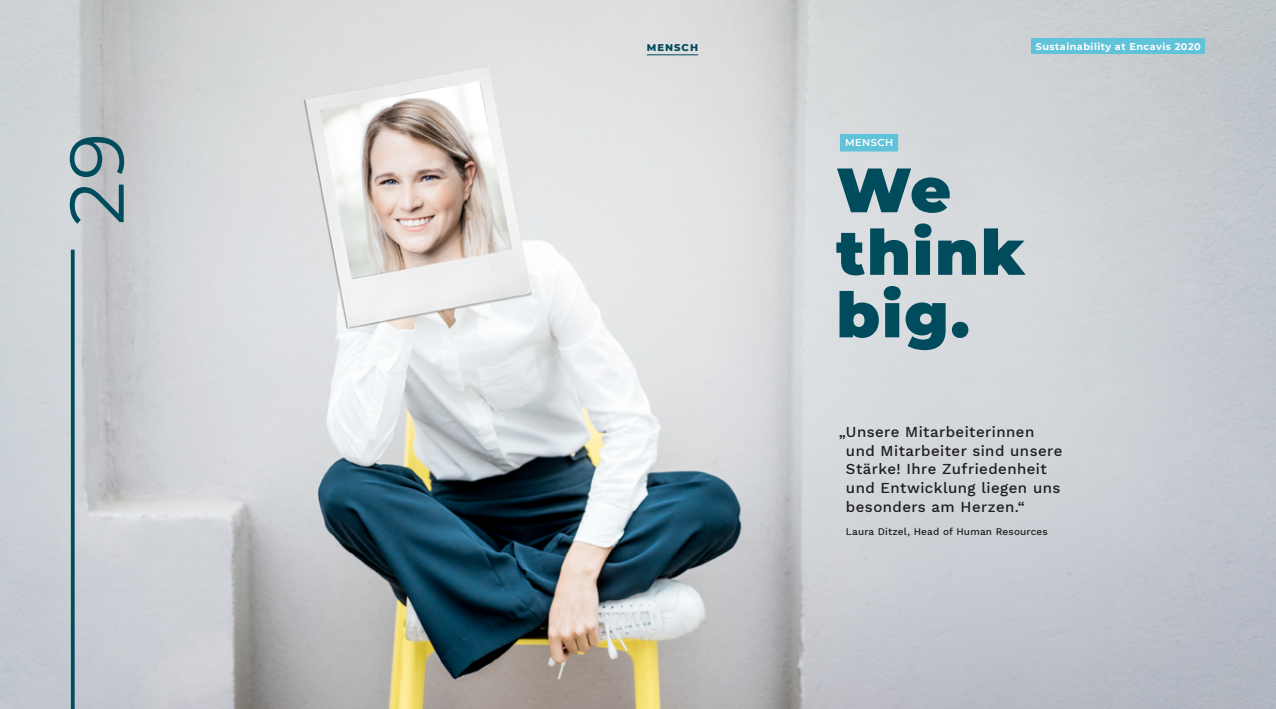
<style>
.page{position:relative;width:1276px;height:709px;background:#fff}
.page>*{position:absolute;margin:0;border:0;box-sizing:border-box;transform-origin:0 0}
.t1{font:76.38px "Montserrat";color:#004b5c}
.t2{font:900 62.5px/62.5px "Montserrat";letter-spacing:.03em;color:#004b5c}
.t3{font:500 15px/18.8px "Work Sans";letter-spacing:.03em;color:#1d1d1b}
.t4{font:500 10px "Work Sans";letter-spacing:.02em;color:#1d1d1b}
.t5{font:600 10px "Montserrat";letter-spacing:.04em;color:#fff}
.t6{font:800 10px "Montserrat";letter-spacing:.1em;color:#004b5c}
.t7{font:700 9.75px "Montserrat";letter-spacing:.05em;color:#fff}
</style>
<div class="page">
<img style="left:0;top:0;width:1276px;height:709px">
<div style="left:840px;top:134px;width:58px;height:17px;background:#61c3d9"></div>
<svg style="left:71px;top:250px;width:4px;height:459px;background:#125767"></svg>
<div style="left:1031px;top:38px;width:174px;height:16px;background:#61c3d9"></div>
<hr style="left:647px;top:54px;width:51px;height:1px;background:#004b5c">
<h1 class="t1" style="left:44px;top:225px;width:94px;rotate:-90deg">29</h1>
<p class="t6" style="left:647px;top:40px;width:53px">MENSCH</p>
<p class="t7" style="left:1035px;top:39px;width:166px">Sustainability at Encavis 2020</p>
<p class="t5" style="left:845px;top:135px;width:50px">MENSCH</p>
<h2 class="t2" style="left:836px;top:155px;width:190px">We think big.</h2>
<p class="t3" style="left:846px;top:422px;width:218px;text-indent:-7px">„Unsere Mitarbeiterinnen und Mitarbeiter sind unsere<br>Stärke! Ihre Zufriedenheit und Entwicklung liegen uns besonders am Herzen.“</p>
<p class="t4" style="left:846px;top:524px;width:203px">Laura Ditzel, Head of Human Resources</p>
</div>
